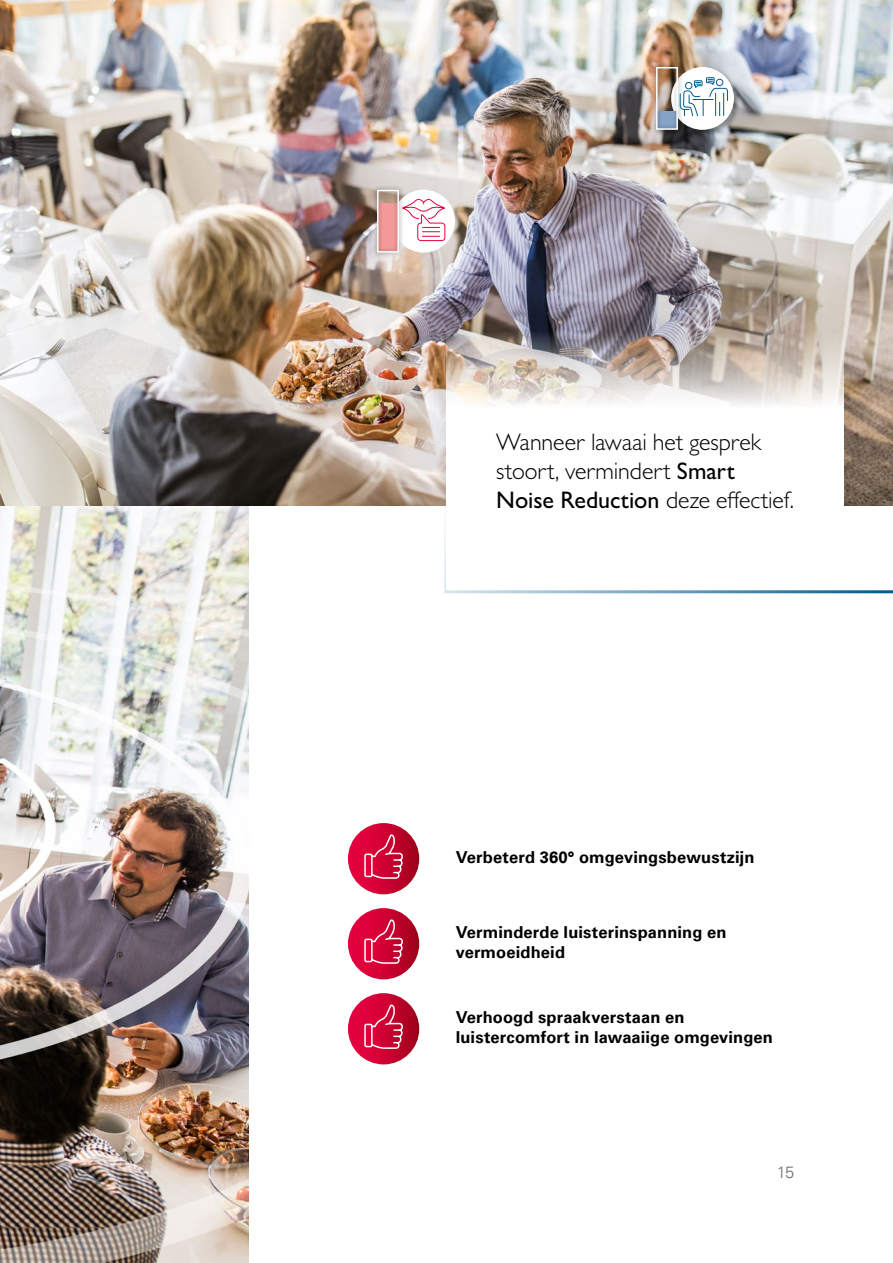
<style>
.page{position:relative;width:893px;height:1263px;background:#fff}
.page>*{position:absolute;margin:0;border:0;box-sizing:border-box;transform-origin:0 0}
.t1{font:300 24px/28.8px "Gill Sans MT Pro";letter-spacing:-.005em;color:#000}
.t2{font:700 16.5px/19.8px "Univers Com 65";letter-spacing:.01em;color:#000}
.t3{font:300 16.5px "Univers Com 45";color:#6e6e6e}
.s1{font-weight:500}
</style>
<div class="page">
<img style="left:0;top:505px;width:248px;height:758px">
<img style="left:0;top:0;width:893px;height:505px">
<div style="left:654px;top:65px;width:88px;height:73px;background:#000;opacity:.38"></div>
<div style="left:671px;top:67px;width:63px;height:63px;background:#fff;border-radius:50%"></div>
<div style="left:651px;top:62px;width:32px;height:73px;background:#000;opacity:.5"></div>
<div style="left:656px;top:67px;width:22px;height:63px;border:2px solid #fff"></div>
<svg style="left:679px;top:77px;width:49px;height:39px"></svg>
<div style="left:392px;top:190px;width:63px;height:63px;background:#fff;border-radius:50%"></div>
<div style="left:372px;top:185px;width:32px;height:72px;background:#000;opacity:.5"></div>
<div style="left:377px;top:190px;width:22px;height:63px;border:2px solid #fff"></div>
<svg style="left:402px;top:198px;width:44px;height:43px"></svg>
<svg style="left:443px;top:467px;width:450px;height:127px"></svg>
<svg style="left:447px;top:332px;width:397px;height:258px"></svg>
<svg style="left:348px;top:823px;width:71px;height:71px;background:#ca0332"></svg>
<svg style="left:364px;top:834px;width:40px;height:46px;background:#d52852"></svg>
<svg style="left:348px;top:908px;width:71px;height:71px;background:#ca0332"></svg>
<svg style="left:364px;top:919px;width:40px;height:46px;background:#d52852"></svg>
<svg style="left:348px;top:993px;width:71px;height:71px;background:#ca0333"></svg>
<svg style="left:364px;top:1004px;width:40px;height:46px;background:#d52852"></svg>
<h1 class="t1" style="left:496px;top:427px;width:299px">Wanneer lawaai het gesprek stoort, vermindert <span class="s1">Smart<br>Noise Reduction</span> deze effectief.</h1>
<p class="t2" style="left:456px;top:847px;width:300px">Verbeterd 360° omgevingsbewustzijn</p>
<p class="t2" style="left:456px;top:922px;width:272px">Verminderde luisterinspanning en vermoeidheid</p>
<p class="t2" style="left:456px;top:1007px;width:319px">Verhoogd spraakverstaan en luistercomfort in lawaaiige omgevingen</p>
<p class="t3" style="left:777px;top:1162px;width:19px">15</p>
</div>
